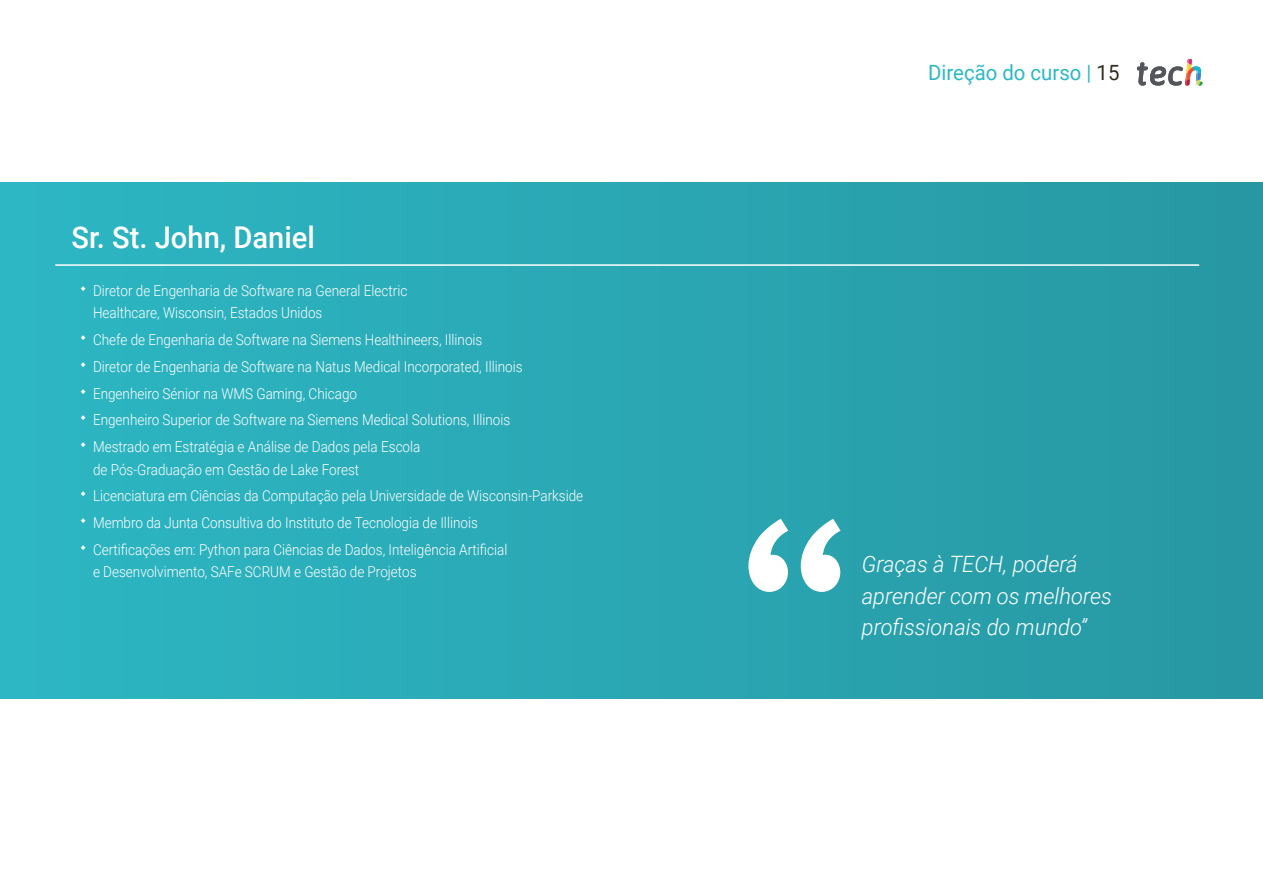
<style>
.page{position:relative;width:1263px;height:893px;background:#fff}
.page>*{position:absolute;margin:0;border:0;box-sizing:border-box;transform-origin:0 0}
.t1{font:500 30px "Roboto";color:#fff}
.t2{font:italic 300 22.5px/31.5px "Roboto";color:#fff}
.t3{font:21px "Roboto";color:#2db8c5}
.t4{font:300 15px/26.7px "Roboto";color:#fff;scale:.9 1}
.s1{color:#312e20}
</style>
<div class="page">
<div style="left:0;top:182px;width:1263px;height:516px;background:linear-gradient(to right,#2db7c4,#2798a3)"></div>
<hr style="left:55px;top:264px;width:1144px;height:2px;background:#fff">
<svg style="left:1137px;top:59px;width:65px;height:27px"></svg>
<svg style="left:748px;top:519px;width:92px;height:73px"></svg>
<svg style="left:81px;top:286px;width:5px;height:5px"></svg>
<svg style="left:81px;top:335px;width:5px;height:5px"></svg>
<svg style="left:81px;top:362px;width:5px;height:5px"></svg>
<svg style="left:81px;top:389px;width:5px;height:5px"></svg>
<svg style="left:81px;top:415px;width:5px;height:5px"></svg>
<svg style="left:81px;top:442px;width:5px;height:5px"></svg>
<svg style="left:81px;top:491px;width:5px;height:5px"></svg>
<svg style="left:81px;top:518px;width:5px;height:5px"></svg>
<svg style="left:81px;top:545px;width:5px;height:5px"></svg>
<h1 class="t1" style="left:71px;top:216px;width:245px">Sr. St. John, Daniel</h1>
<p class="t4" style="left:93px;top:279px;width:351px;line-height:22.5px">Diretor de Engenharia de Software na General Electric<br>Healthcare, Wisconsin, Estados Unidos</p>
<p class="t4" style="left:93px;top:326px;width:479px">Chefe de Engenharia de Software na Siemens Healthineers, Illinois Diretor de Engenharia de Software na Natus Medical Incorporated, Illinois Engenheiro Sénior na WMS Gaming, Chicago<br>Engenheiro Superior de Software na Siemens Medical Solutions, Illinois Mestrado em Estratégia e Análise de Dados pela Escola</p>
<p class="t4" style="left:93px;top:455px;width:546px">de Pós-Graduação em Gestão de Lake Forest<br>Licenciatura em Ciências da Computação pela Universidade de Wisconsin-Parkside Membro da Junta Consultiva do Instituto de Tecnologia de Illinois<br>Certificações em: Python para Ciências de Dados, Inteligência Artificial</p>
<p class="t4" style="left:93px;top:558px;width:361px">e Desenvolvimento, SAFe SCRUM e Gestão de Projetos</p>
<h3 class="t3" style="left:928px;top:57px;width:193px">Direção do curso | <span class="s1">15</span></h3>
<h2 class="t2" style="left:862px;top:548px;width:252px">Graças à TECH, poderá aprender com os melhores profissionais do mundo”</h2>
</div>
